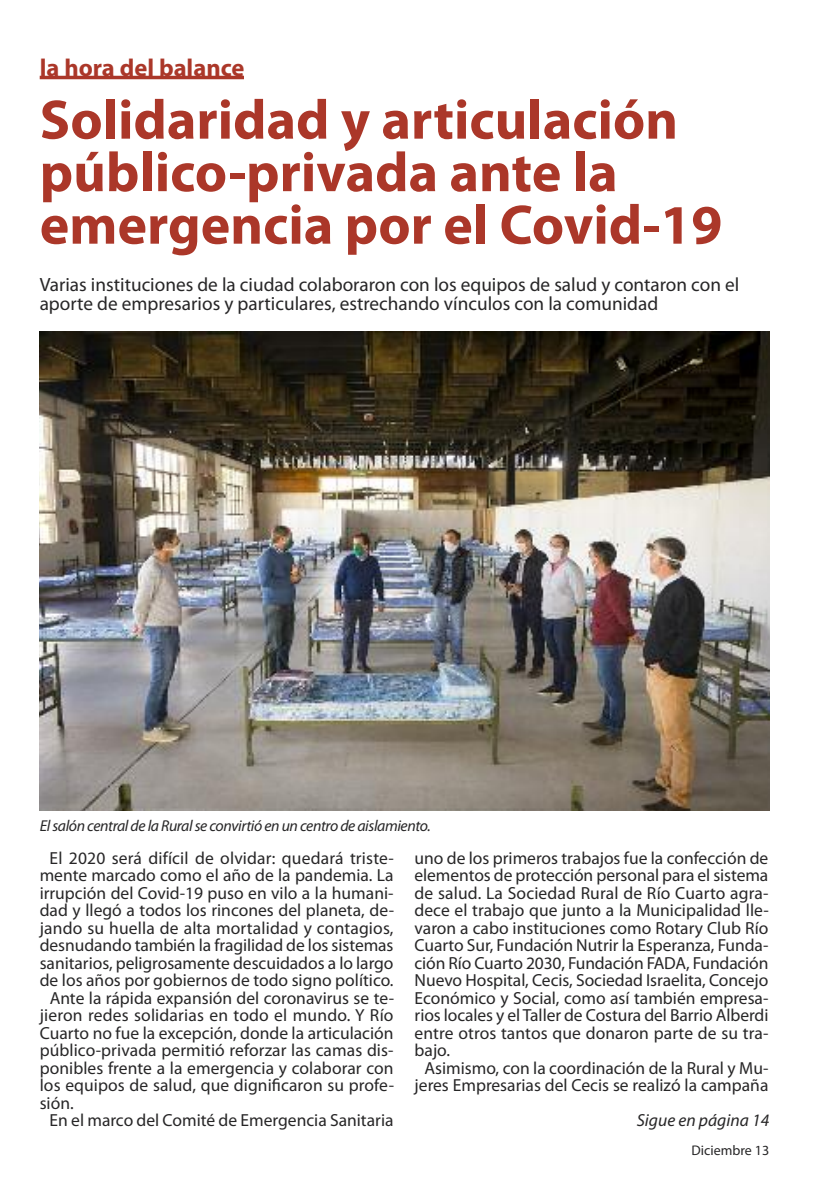
<style>
.page{position:relative;width:819px;height:1191px;background:#fff}
.page>*{position:absolute;margin:0;border:0;box-sizing:border-box;transform-origin:0 0}
.t1{font:700 56px/52.5px "Myriad Pro";color:#ab3729}
.t2{font:700 24.5px "Myriad Pro";color:#ab3729}
.t3{font:19.25px/19.2px "Myriad Pro";color:#272627}
.t4{font:17.5px "Myriad Pro";color:#272627}
.t5{font:italic 17.5px "Myriad Pro";color:#272627}
.t6{font:italic 15.75px "Myriad Pro";letter-spacing:-.025em;color:#272627}
.t7{font:14px "Myriad Pro";color:#272627}
</style>
<div class="page">
<hr style="left:40px;top:76px;width:204px;height:3px;background:#ab3729">
<img style="left:40px;top:331px;width:729px;height:479px">
<h2 class="t2" style="left:40px;top:59px;width:206px">la hora del balance</h2>
<h1 class="t1" style="left:40px;top:98px;width:684px">Solidaridad y articulación público-privada ante la emergencia por el Covid-19</h1>
<p class="t3" style="left:40px;top:276px;width:701px">Varias instituciones de la ciudad colaboraron con los equipos de salud y contaron con el aporte de empresarios y particulares, estrechando vínculos con la comunidad</p>
<p class="t6" style="left:40px;top:819px;width:392px">El salón central de la Rural se convirtió en un centro de aislamiento.</p>
<p class="t4" style="left:50px;top:851px;width:346px">El 2020 será difícil de olvidar: quedará triste-</p>
<p class="t4" style="left:40px;top:868px;width:355px">mente marcado como el año de la pandemia. La</p>
<p class="t4" style="left:40px;top:886px;width:355px">irrupción del Covid-19 puso en vilo a la humani-</p>
<p class="t4" style="left:40px;top:903px;width:356px">dad y llegó a todos los rincones del planeta, de-</p>
<p class="t4" style="left:40px;top:921px;width:355px">jando su huella de alta mortalidad y contagios,</p>
<p class="t4" style="left:40px;top:938px;width:355px">desnudando también la fragilidad de los sistemas</p>
<p class="t4" style="left:40px;top:956px;width:355px">sanitarios, peligrosamente descuidados a lo largo</p>
<p class="t4" style="left:40px;top:973px;width:355px">de los años por gobiernos de todo signo político.</p>
<p class="t4" style="left:50px;top:991px;width:346px">Ante la rápida expansión del coronavirus se te-</p>
<p class="t4" style="left:40px;top:1008px;width:355px">jieron redes solidarias en todo el mundo. Y Río</p>
<p class="t4" style="left:40px;top:1026px;width:355px">Cuarto no fue la excepción, donde la articulación</p>
<p class="t4" style="left:40px;top:1043px;width:355px">público-privada permitió reforzar las camas dis-</p>
<p class="t4" style="left:40px;top:1061px;width:355px">ponibles frente a la emergencia y colaborar con</p>
<p class="t4" style="left:40px;top:1078px;width:356px">los equipos de salud, que dignificaron su profe-</p>
<p class="t4" style="left:40px;top:1096px;width:35px">sión.</p>
<p class="t4" style="left:50px;top:1113px;width:345px">En el marco del Comité de Emergencia Sanitaria</p>
<p class="t4" style="left:414px;top:851px;width:355px">uno de los primeros trabajos fue la confección de</p>
<p class="t4" style="left:414px;top:868px;width:355px">elementos de protección personal para el sistema</p>
<p class="t4" style="left:414px;top:886px;width:355px">de salud. La Sociedad Rural de Río Cuarto agra-</p>
<p class="t4" style="left:414px;top:903px;width:356px">dece el trabajo que junto a la Municipalidad lle-</p>
<p class="t4" style="left:414px;top:921px;width:355px">varon a cabo instituciones como Rotary Club Río</p>
<p class="t4" style="left:414px;top:938px;width:355px">Cuarto Sur, Fundación Nutrir la Esperanza, Funda-</p>
<p class="t4" style="left:414px;top:956px;width:355px">ción Río Cuarto 2030, Fundación FADA, Fundación</p>
<p class="t4" style="left:414px;top:973px;width:355px">Nuevo Hospital, Cecis, Sociedad Israelita, Concejo</p>
<p class="t4" style="left:414px;top:991px;width:355px">Económico y Social, como así también empresa-</p>
<p class="t4" style="left:414px;top:1008px;width:355px">rios locales y el Taller de Costura del Barrio Alberdi</p>
<p class="t4" style="left:414px;top:1026px;width:355px">entre otros tantos que donaron parte de su tra-</p>
<p class="t4" style="left:414px;top:1043px;width:37px">bajo.</p>
<p class="t4" style="left:424px;top:1061px;width:345px">Asimismo, con la coordinación de la Rural y Mu-</p>
<p class="t4" style="left:414px;top:1078px;width:355px">jeres Empresarias del Cecis se realizó la campaña</p>
<p class="t5" style="left:636px;top:1113px;width:134px">Sigue en página 14</p>
<p class="t7" style="left:691px;top:1145px;width:79px">Diciembre 13</p>
</div>
